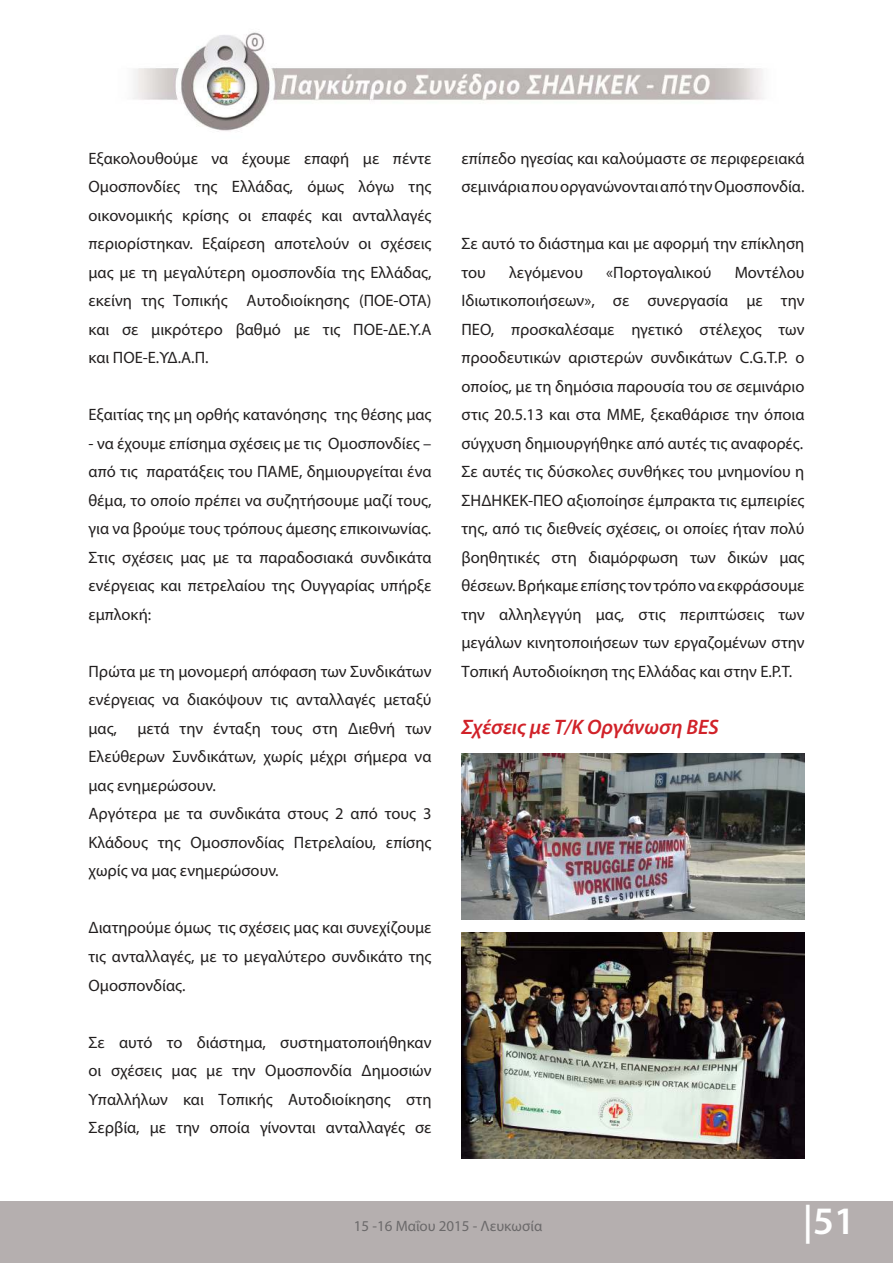
<style>
.page{position:relative;width:893px;height:1263px;background:#fff}
.page>*{position:absolute;margin:0;border:0;box-sizing:border-box;transform-origin:0 0}
.t1{font:600 39px "Myriad Pro";color:#fff}
.t2{font:italic 600 21px "Myriad Pro";color:#d12229}
.t3{font:16.5px/28.5px "Myriad Pro";color:#221f1f;text-align:justify}
.t4{font:15px "Myriad Pro";color:#6b696a}
</style>
<div class="page">
<img style="left:133px;top:32px;width:631px;height:100px">
<div style="left:0;top:1202px;width:893px;height:61px;background:#b5afaf"></div>
<img style="left:461px;top:753px;width:343px;height:167px">
<img style="left:461px;top:932px;width:343px;height:226px">
<p class="t3" style="left:88px;top:145px;width:344px">Εξακολουθούμε να έχουμε επαφή με πέντε Ομοσπονδίες της Ελλάδας, όμως λόγω της οικονομικής κρίσης οι επαφές και ανταλλαγές περιορίστηκαν. Εξαίρεση αποτελούν οι σχέσεις μας με τη μεγαλύτερη ομοσπονδία της Ελλάδας, εκείνη της Τοπικής Αυτοδιοίκησης (ΠΟΕ-ΟΤΑ) και σε μικρότερο βαθμό με τις ΠΟΕ-ΔΕ.Υ.Α και ΠΟΕ-Ε.ΥΔ.Α.Π.</p>
<p class="t3" style="left:88px;top:402px;width:344px">Εξαιτίας της μη ορθής κατανόησης της θέσης μας</p>
<p class="t3" style="left:88px;top:430px;width:345px">- να έχουμε επίσημα σχέσεις με τις Ομοσπονδίες – από τις παρατάξεις του ΠΑΜΕ, δημιουργείται ένα θέμα, το οποίο πρέπει να συζητήσουμε μαζί τους, για να βρούμε τους τρόπους άμεσης επικοινωνίας.<br>Στις σχέσεις μας με τα παραδοσιακά συνδικάτα ενέργειας και πετρελαίου της Ουγγαρίας υπήρξε εμπλοκή:</p>
<p class="t3" style="left:88px;top:658px;width:344px;text-align:left">Πρώτα με τη μονομερή απόφαση των Συνδικάτων ενέργειας να διακόψουν τις ανταλλαγές μεταξύ μας, μετά την ένταξη τους στη Διεθνή των Ελεύθερων Συνδικάτων, χωρίς μέχρι σήμερα να μας ενημερώσουν.<br>Αργότερα με τα συνδικάτα στους 2 από τους 3<br>Κλάδους της Ομοσπονδίας Πετρελαίου, επίσης χωρίς να μας ενημερώσουν.</p>
<p class="t3" style="left:88px;top:915px;width:344px">Διατηρούμε όμως τις σχέσεις μας και συνεχίζουμε τις ανταλλαγές, με το μεγαλύτερο συνδικάτο της Ομοσπονδίας.</p>
<p class="t3" style="left:88px;top:1029px;width:344px">Σε αυτό το διάστημα, συστηματοποιήθηκαν οι σχέσεις μας με την Ομοσπονδία Δημοσιών Υπαλλήλων και Τοπικής Αυτοδιοίκησης στη Σερβία, με την οποία γίνονται ανταλλαγές σε</p>
<p class="t3" style="left:461px;top:145px;width:344px">επίπεδο ηγεσίας και καλούμαστε σε περιφερειακά σεμινάρια που οργανώνονται από την Ομοσπονδία.</p>
<p class="t3" style="left:461px;top:231px;width:344px">Σε αυτό το διάστημα και με αφορμή την επίκληση του</p>
<p class="t3" style="left:461px;top:259px;width:344px;text-indent:273px">Μοντέλου Ιδιωτικοποιήσεων», σε συνεργασία με την ΠΕΟ, προσκαλέσαμε ηγετικό στέλεχος των προοδευτικών αριστερών συνδικάτων C.G.T.P. ο οποίος, με τη δημόσια παρουσία του σε σεμινάριο στις 20.5.13 και στα ΜΜΕ, ξεκαθάρισε την όποια σύγχυση δημιουργήθηκε από αυτές τις αναφορές.<br>Σε αυτές τις δύσκολες συνθήκες του μνημονίου η ΣΗΔΗΚΕΚ-ΠΕΟ αξιοποίησε έμπρακτα τις εμπειρίες της, από τις διεθνείς σχέσεις, οι οποίες ήταν πολύ βοηθητικές στη διαμόρφωση των δικών μας θέσεων. Βρήκαμε επίσης τον τρόπο να εκφράσουμε την αλληλεγγύη μας, στις περιπτώσεις των μεγάλων κινητοποιήσεων των εργαζομένων στην Τοπική Αυτοδιοίκηση της Ελλάδας και στην Ε.Ρ.Τ.</p>
<p class="t2" style="left:461px;top:719px;width:259px">Σχέσεις με Τ/Κ Οργάνωση BES</p>
<p class="t3" style="left:509px;top:259px;width:75px">λεγόμενου</p>
<p class="t3" style="left:606px;top:259px;width:107px">«Πορτογαλικού</p>
<p class="t4" style="left:354px;top:1217px;width:190px">15 -16 Μαΐου 2015 - Λευκωσία</p>
<h1 class="t1" style="left:803px;top:1205px;width:54px">|51</h1>
</div>
